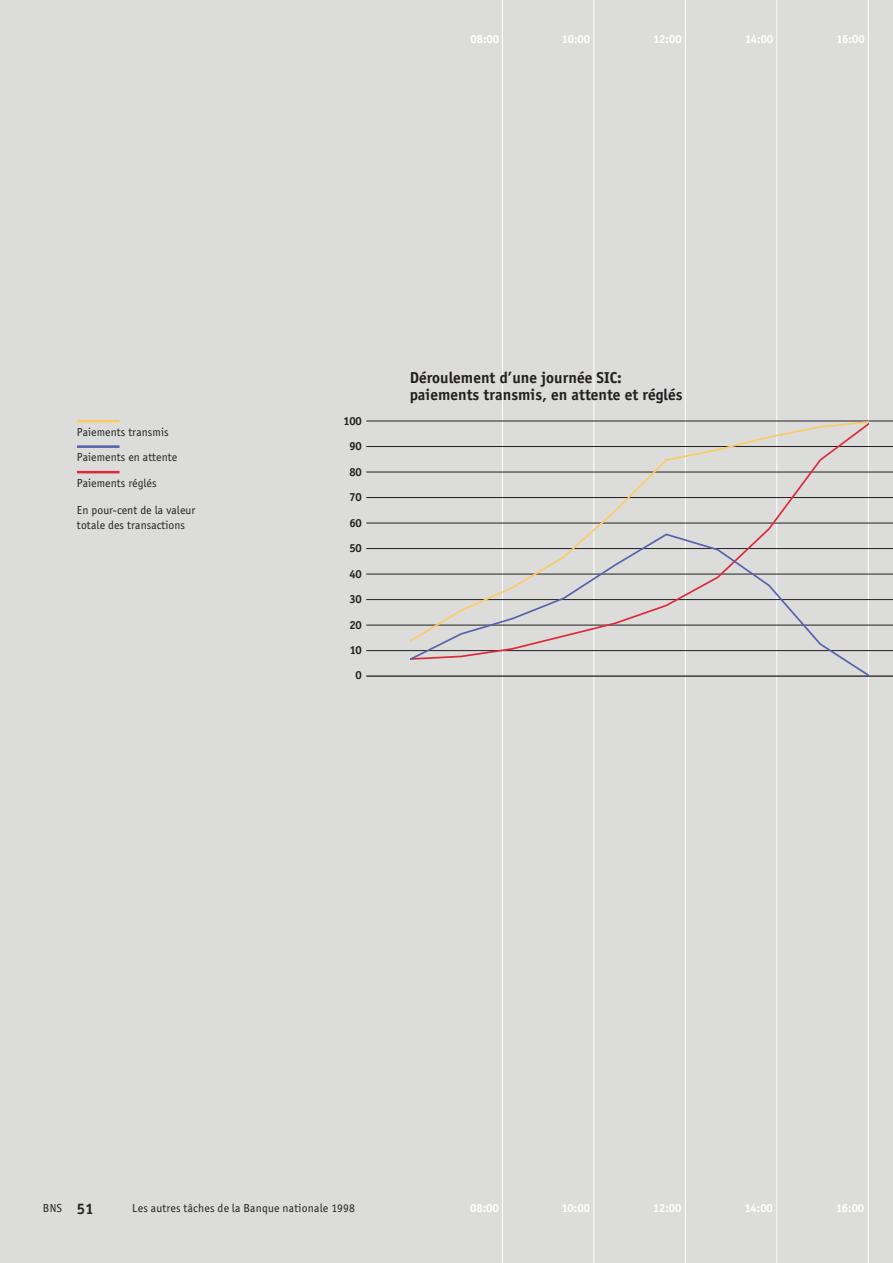
<style>
.page{position:relative;width:893px;height:1263px;background:#fff}
.page>*{position:absolute;margin:0;border:0;box-sizing:border-box;transform-origin:0 0}
.t1{font:700 16.35px/16.5px "Officina Sans";letter-spacing:.005em;color:#231f20}
.t2{font:12px/15px "Officina Sans";letter-spacing:.005em;color:#231f20}
.t3{font:700 12px "Officina Sans";letter-spacing:.005em;color:#fff}
.t4{font:700 12px/25.5px "Officina Sans";color:#231f20;text-align:justify}
.s1{font-weight:700;font-size:15.75px}
</style>
<div class="page">
<div style="left:0;top:0;width:892px;height:1263px;background:#dcdcdb"></div>
<hr style="left:502px;top:0;width:1px;height:1263px;background:#fff">
<hr style="left:593px;top:0;width:1px;height:1263px;background:#fff">
<hr style="left:685px;top:0;width:1px;height:1263px;background:#fff">
<hr style="left:776px;top:0;width:1px;height:1263px;background:#fff">
<hr style="left:868px;top:0;width:1px;height:1263px;background:#fff">
<hr style="left:366px;top:446px;width:526px;height:1px;background:#231f20">
<hr style="left:366px;top:599px;width:526px;height:1px;background:#231f20">
<hr style="left:366px;top:574px;width:526px;height:1px;background:#231f20">
<hr style="left:366px;top:548px;width:526px;height:1px;background:#231f20">
<hr style="left:366px;top:523px;width:526px;height:1px;background:#231f20">
<hr style="left:366px;top:497px;width:526px;height:1px;background:#231f20">
<hr style="left:366px;top:472px;width:526px;height:1px;background:#231f20">
<hr style="left:366px;top:675px;width:526px;height:2px;background:#231f20">
<hr style="left:366px;top:421px;width:526px;height:1px;background:#231f20">
<hr style="left:366px;top:625px;width:526px;height:1px;background:#231f20">
<hr style="left:366px;top:650px;width:526px;height:1px;background:#231f20">
<svg style="left:411px;top:643px;width:457px;height:37px"></svg>
<svg style="left:411px;top:420px;width:457px;height:223px"></svg>
<hr style="left:77px;top:471px;width:42px;height:2px;background:#de2938">
<hr style="left:77px;top:445px;width:42px;height:3px;background:#5762ac">
<hr style="left:77px;top:420px;width:42px;height:2px;background:#fdcb64">
<p class="t2" style="left:77px;top:425px;width:93px">Paiements transmis</p>
<p class="t2" style="left:77px;top:451px;width:102px">Paiements en attente</p>
<p class="t2" style="left:77px;top:476px;width:81px">Paiements réglés</p>
<p class="t2" style="left:77px;top:504px;width:120px">En pour-cent de la valeur totale des transactions</p>
<p class="t3" style="left:470px;top:34px;width:30px">08:00</p>
<p class="t3" style="left:562px;top:34px;width:30px">10:00</p>
<p class="t3" style="left:653px;top:34px;width:30px">12:00</p>
<p class="t3" style="left:745px;top:34px;width:30px">14:00</p>
<p class="t3" style="left:836px;top:34px;width:30px">16:00</p>
<p class="t4" style="left:343px;top:409px;width:20px">100</p>
<p class="t4" style="left:349px;top:435px;width:14px">90<br>80<br>70<br>60<br>50<br>40<br>30<br>20<br>10</p>
<p class="t4" style="left:355px;top:664px;width:8px">0</p>
<h1 class="t1" style="left:409px;top:371px;width:274px">Déroulement d’une journée SIC: paiements transmis, en attente et réglés</h1>
<p class="t2" style="left:43px;top:1201px;width:52px">BNS <span class="s1">51</span></p>
<p class="t2" style="left:132px;top:1201px;width:224px">Les autres tâches de la Banque nationale 1998</p>
<p class="t3" style="left:470px;top:1203px;width:30px">08:00</p>
<p class="t3" style="left:561px;top:1203px;width:30px">10:00</p>
<p class="t3" style="left:653px;top:1203px;width:30px">12:00</p>
<p class="t3" style="left:744px;top:1203px;width:30px">14:00</p>
<p class="t3" style="left:836px;top:1203px;width:30px">16:00</p>
</div>
